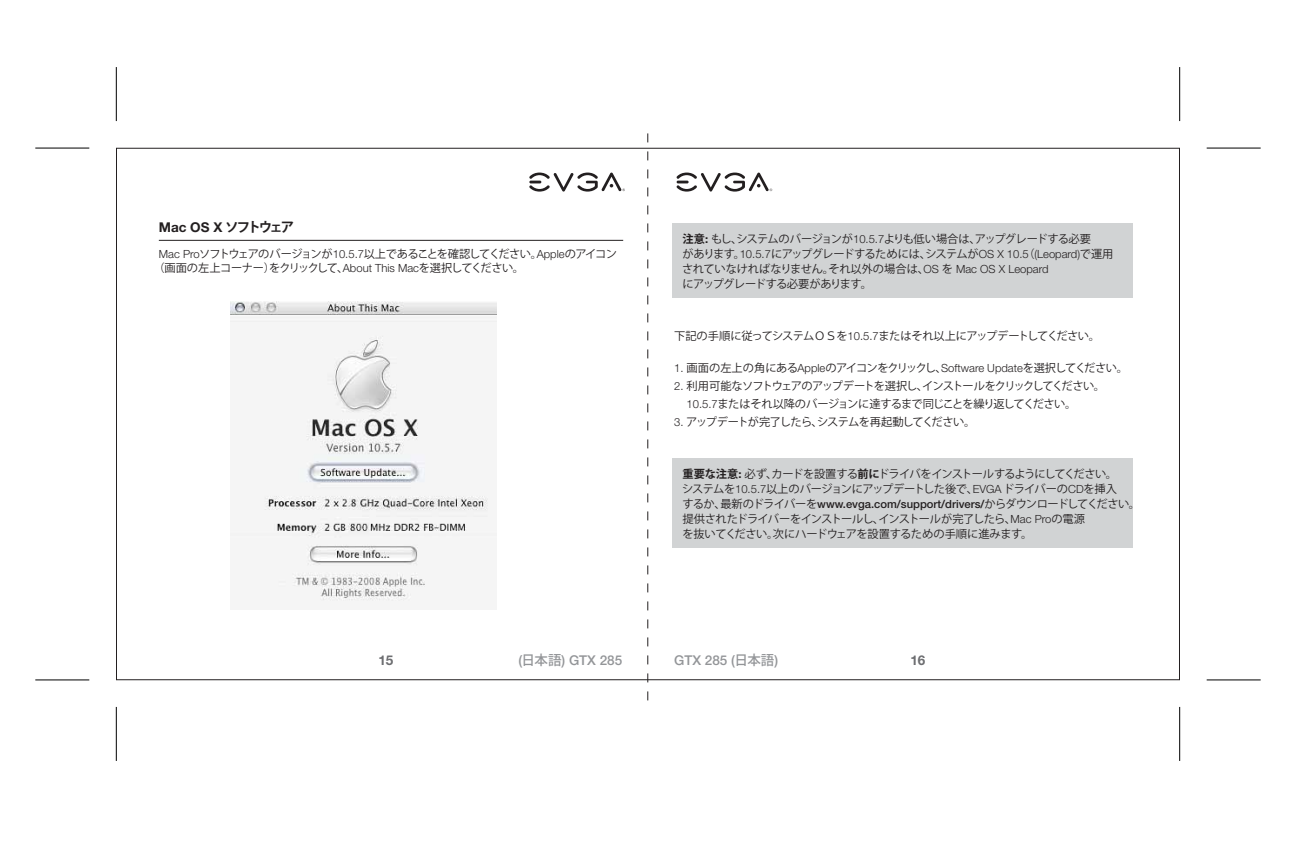
<style>
.page{position:relative;width:1296px;height:864px;background:#fff}
.page>*{position:absolute;margin:0;border:0;box-sizing:border-box;transform-origin:0 0}
.t1{font:500 13.5px "Helvetica Neue";color:#939598}
.t2{font:700 13.5px "Helvetica Neue";color:#231f20}
.t3{font:700 13.5px "Helvetica Neue";color:#6d6e71}
.t4{font:11.25px/15px "Koz Go Pro";letter-spacing:-.05em;color:#231f20}
.t5{font:11.25px/13.5px "Koz Go Pro";letter-spacing:-.07em;color:#231f20}
.t6{font:11.25px/18px "Koz Go Pro";letter-spacing:-.08em;color:#231f20}
.t7{font:11.25px "Koz Go Pro";letter-spacing:-.025em;color:#231f20}
.s1{font-family:"Koz Go Pro"}
.s2{font-family:"Helvetica Neue";font-weight:300}
.s3{font-weight:700}
.s4{font-family:"Helvetica Neue";font-weight:700}
.s5{font-family:"Helvetica Neue";font-weight:500}
</style>
<div class="page">
<img style="left:230px;top:302px;width:266px;height:299px">
<hr style="left:159px;top:240px;width:464px;height:1px;background:#231f20">
<svg style="left:529px;top:173px;width:96px;height:19px"></svg>
<svg style="left:677px;top:173px;width:95px;height:19px"></svg>
<div style="left:672px;top:224px;width:461px;height:74px;background:#d1d3d4"></div>
<div style="left:672px;top:458px;width:461px;height:90px;background:#d1d3d4"></div>
<svg style="left:648px;top:133px;width:1px;height:568px"></svg>
<hr style="left:116px;top:67px;width:1px;height:54px;background:#000">
<hr style="left:35px;top:148px;width:54px;height:1px;background:#000">
<hr style="left:35px;top:680px;width:54px;height:1px;background:#000">
<hr style="left:116px;top:707px;width:1px;height:54px;background:#000">
<hr style="left:1179px;top:67px;width:1px;height:54px;background:#000">
<hr style="left:1207px;top:148px;width:54px;height:1px;background:#000">
<hr style="left:1207px;top:680px;width:54px;height:1px;background:#000">
<hr style="left:1179px;top:707px;width:1px;height:54px;background:#000">
<p class="t2" style="left:159px;top:218px;width:137px">Mac OS X <span class="s1">ソフトウェア</span></p>
<p class="t5" style="left:153px;top:248px;width:465px;text-indent:5px"><span class="s2">Mac Pro</span>ソフトウェアのバージョンが<span class="s2">10.5.7</span>以上であることを確認してください。<span class="s2">Apple</span>のアイコン（画面の左上コーナー）をクリックして、<span class="s2">About This Mac</span>を選択してください。</p>
<p class="t4" style="left:682px;top:232px;width:433px"><span class="s3">注意</span><span class="s4">:</span> もし、システムのバージョンが<span class="s2">10.5.7</span>よりも低い場合は、アップグレードする必要<br>があります。<span class="s2">10.5.7</span>にアップグレードするためには、システムが<span class="s2">OS X 10.5</span>（<span class="s2">(Leopard)</span>で運用されていなければなりません。それ以外の場合は、<span class="s2">OS</span> を <span class="s2">Mac OS X Leopard<br></span>にアップグレードする必要があります。</p>
<p class="t7" style="left:674px;top:329px;width:428px">下記の手順に従ってシステムＯＳを<span class="s2">10.5.7</span>またはそれ以上にアップデートしてください。</p>
<p class="t4" style="left:674px;top:360px;width:455px"><span class="s2">1.</span> 画面の左上の角にある<span class="s2">Apple</span>のアイコンをクリックし、<span class="s2">Software Update</span>を選択してください。</p>
<p class="t6" style="left:687px;top:377px;width:420px;text-indent:-13px"><span class="s2">2.</span> 利用可能なソフトウェアのアップデートを選択し、インストールをクリックしてください。<br><span class="s2">10.5.7</span>またはそれ以降のバージョンに達するまで同じことを繰り返してください。</p>
<p class="t4" style="left:674px;top:414px;width:303px"><span class="s2">3.</span> アップデートが完了したら、システムを再起動してください。</p>
<p class="t4" style="left:682px;top:466px;width:459px"><span class="s3">重要な注意</span><span class="s4">:</span> 必ず、カードを設置する<span class="s3">前に</span>ドライバをインストールするようにしてください。<br>システムを<span class="s2">10.5.7</span>以上のバージョンにアップデートした後で、<span class="s2">EVGA</span> ドライバーの<span class="s2">CD</span>を挿入<br>するか、最新のドライバーを<span class="s5">www.evga.com/support/drivers/</span>からダウンロードしてください。提供されたドライバーをインストールし、インストールが完了したら、<span class="s2">Mac Pro</span>の電源<br>を抜いてください。次にハードウェアを設置するための手順に進みます。</p>
<p class="t3" style="left:378px;top:652px;width:17px">15</p>
<p class="t1" style="left:518px;top:653px;width:105px">(<span class="s1">日本語</span>) GTX 285</p>
<p class="t3" style="left:910px;top:652px;width:17px">16</p>
<p class="t1" style="left:674px;top:653px;width:105px">GTX 285 (<span class="s1">日本語</span>)</p>
</div>
